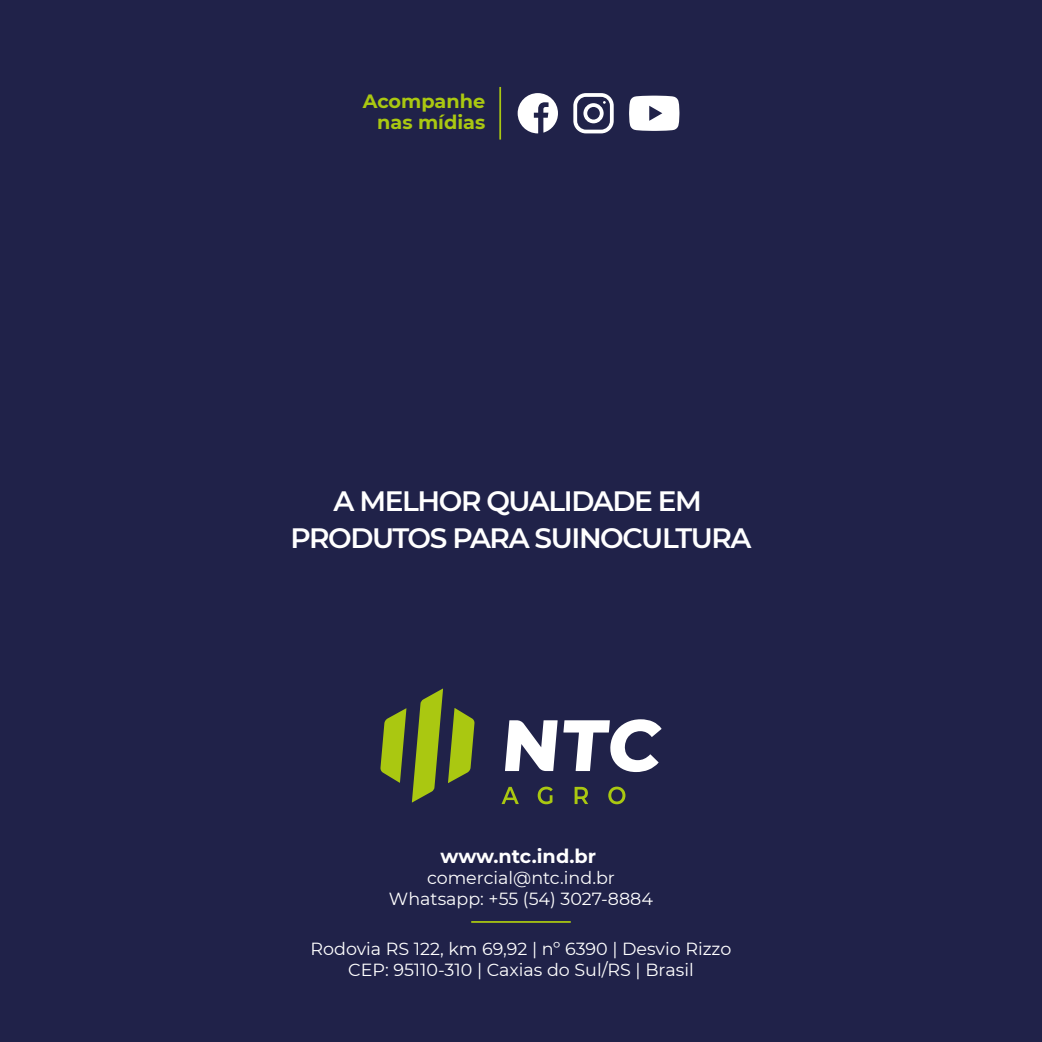
<style>
.page{position:relative;width:1042px;height:1042px;background:#202249}
.page>*{position:absolute;margin:0;border:0;box-sizing:border-box;transform-origin:0 0}
.t1{font:600 28px/36.8px "Montserrat";letter-spacing:-.05em;color:#fff;text-align:center}
.t2{font:700 19.25px/20.8px "Montserrat";color:#aac811;text-align:right}
.t3{font:700 19.25px "Montserrat";color:#fff}
.t4{font:17.5px/20.8px "Montserrat";color:#fff;text-align:center}
</style>
<div class="page">
<svg style="left:505px;top:719px;width:156px;height:53px"></svg>
<svg style="left:380px;top:688px;width:95px;height:114px"></svg>
<svg style="left:501px;top:787px;width:18px;height:17px"></svg>
<svg style="left:538px;top:786px;width:15px;height:18px"></svg>
<svg style="left:574px;top:787px;width:14px;height:17px"></svg>
<svg style="left:608px;top:786px;width:17px;height:18px"></svg>
<hr style="left:471px;top:921px;width:100px;height:2px;background:#aac811">
<hr style="left:499px;top:87px;width:2px;height:53px;background:#aac811">
<svg style="left:573px;top:93px;width:41px;height:40px"></svg>
<svg style="left:629px;top:96px;width:50px;height:35px;background:#e6e6eb"></svg>
<svg style="left:518px;top:93px;width:40px;height:40px"></svg>
<p class="t2" style="left:363px;top:90px;width:124px">Acompanhe nas mídias</p>
<h1 class="t1" style="left:290px;top:481px;width:462px">A MELHOR QUALIDADE EM<br>PRODUTOS PARA SUINOCULTURA</h1>
<p class="t3" style="left:440px;top:842px;width:157px">www.ntc.ind.br</p>
<p class="t4" style="left:389px;top:866px;width:266px">comercial@ntc.ind.br<br>Whatsapp: +55 (54) 3027-8884</p>
<p class="t4" style="left:311px;top:938px;width:422px">Rodovia RS 122, km 69,92 | nº 6390 | Desvio Rizzo<br>CEP: 95110-310 | Caxias do Sul/RS | Brasil</p>
</div>
